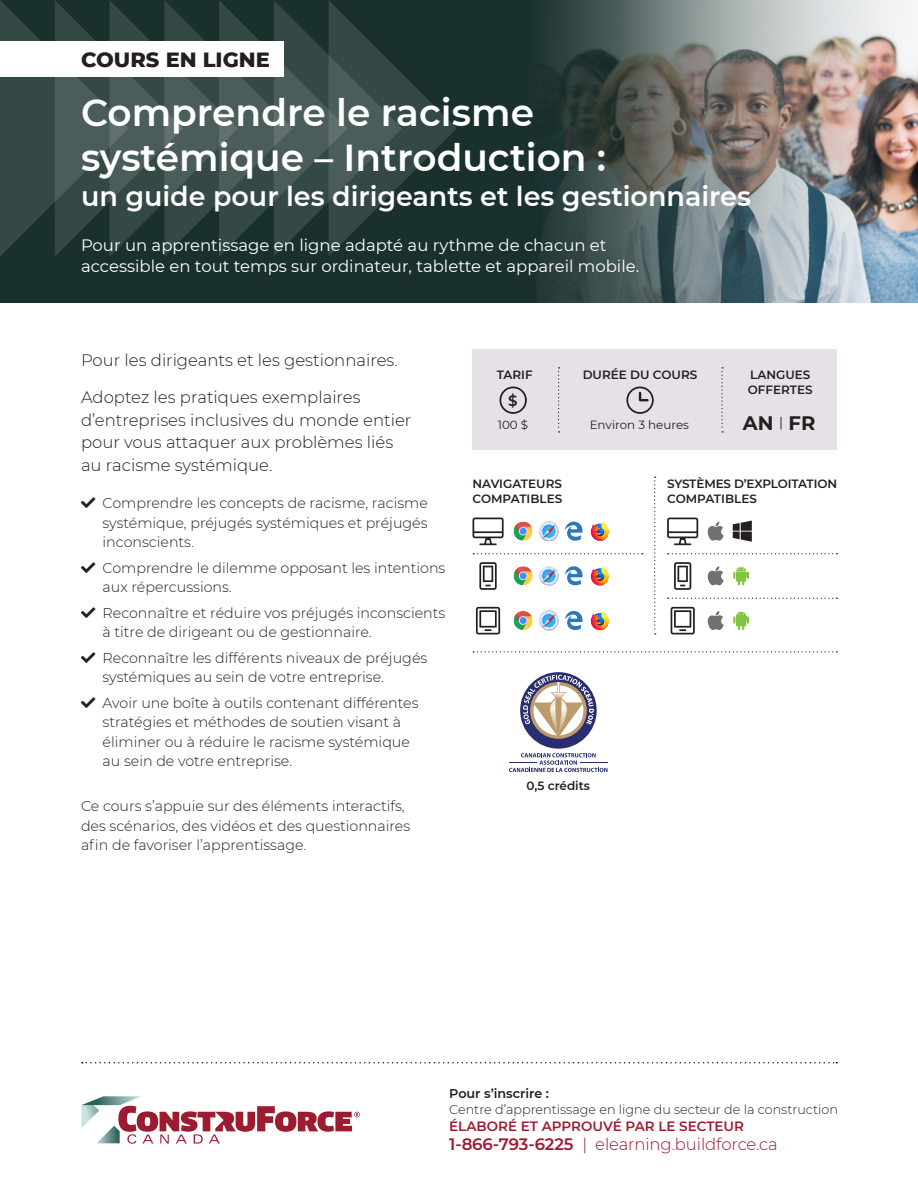
<style>
.page{position:relative;width:918px;height:1188px;background:#fff}
.page>*{position:absolute;margin:0;border:0;box-sizing:border-box;transform-origin:0 0}
.t1{font:600 37.5px/45px "Montserrat";color:#fff}
.t2{font:600 27px "Montserrat";color:#fff}
.t3{font:800 21px "Montserrat";color:#231f20}
.t4{font:700 19.5px "Montserrat";color:#231f20}
.Intro_text{font:300 16.5px/22.5px "Montserrat";color:#231f20}
.t5{font:16.5px/21px "Montserrat";color:#fff}
.t6{font:300 16.5px "Montserrat";letter-spacing:-.005em;color:#9d1b30}
.t7{font:600 15px "Montserrat";color:#231f20}
.t8{font:300 14.25px/19.5px "Montserrat";color:#231f20}
.t9{font:600 13.5px "Montserrat";color:#9d1b30}
.t10{font:300 12.75px "Montserrat";color:#231f20}
.t11{font:600 12.75px "Montserrat";color:#231f20}
.t12{font:600 12px/15px "Montserrat";color:#231f20}
.t13{font:11.85px "Montserrat";color:#231f20}
.s1{font-weight:600}
</style>
<div class="page">
<svg style="left:82px;top:1062px;width:755px;height:2px"></svg>
<div style="left:0;top:0;width:918px;height:303px;background:#19302d"></div>
<img style="left:542px;top:0;width:376px;height:303px">
<svg style="left:0;top:0;width:457px;height:256px"></svg>
<svg style="left:81px;top:1096px;width:279px;height:48px"></svg>
<div style="left:0;top:42px;width:284px;height:35px;background:#fff"></div>
<div style="left:472px;top:350px;width:365px;height:100px;background:#e5e1e6"></div>
<svg style="left:558px;top:367px;width:2px;height:66px"></svg>
<svg style="left:721px;top:367px;width:2px;height:66px"></svg>
<svg style="left:626px;top:387px;width:28px;height:27px"></svg>
<svg style="left:499px;top:387px;width:28px;height:27px"></svg>
<svg style="left:473px;top:518px;width:31px;height:27px"></svg>
<svg style="left:476px;top:607px;width:24px;height:27px"></svg>
<svg style="left:479px;top:562px;width:18px;height:28px"></svg>
<svg style="left:667px;top:518px;width:31px;height:27px"></svg>
<svg style="left:671px;top:607px;width:24px;height:27px"></svg>
<svg style="left:674px;top:562px;width:17px;height:28px"></svg>
<svg style="left:708px;top:522px;width:16px;height:19px"></svg>
<svg style="left:708px;top:566px;width:16px;height:19px"></svg>
<svg style="left:708px;top:611px;width:16px;height:19px"></svg>
<svg style="left:473px;top:553px;width:170px;height:1px"></svg>
<svg style="left:668px;top:553px;width:169px;height:1px"></svg>
<svg style="left:668px;top:598px;width:169px;height:1px"></svg>
<svg style="left:654px;top:477px;width:2px;height:157px"></svg>
<svg style="left:514px;top:522px;width:19px;height:19px"></svg>
<img style="left:544px;top:521px;width:15px;height:20px">
<svg style="left:539px;top:522px;width:19px;height:19px"></svg>
<svg style="left:540px;top:522px;width:18px;height:18px"></svg>
<svg style="left:540px;top:523px;width:17px;height:17px"></svg>
<svg style="left:591px;top:522px;width:18px;height:19px"></svg>
<svg style="left:591px;top:567px;width:18px;height:19px"></svg>
<svg style="left:591px;top:611px;width:18px;height:20px"></svg>
<img style="left:544px;top:571px;width:15px;height:15px">
<svg style="left:539px;top:566px;width:19px;height:19px"></svg>
<svg style="left:540px;top:567px;width:18px;height:18px"></svg>
<svg style="left:540px;top:568px;width:17px;height:16px"></svg>
<img style="left:544px;top:611px;width:15px;height:19px">
<svg style="left:539px;top:611px;width:19px;height:19px"></svg>
<div style="left:540px;top:612px;width:18px;height:17px;background:#b9d5f2;border-radius:9px"></div>
<svg style="left:540px;top:612px;width:17px;height:17px"></svg>
<svg style="left:514px;top:566px;width:19px;height:19px"></svg>
<svg style="left:514px;top:611px;width:19px;height:19px"></svg>
<svg style="left:565px;top:522px;width:17px;height:19px"></svg>
<svg style="left:565px;top:566px;width:17px;height:19px"></svg>
<svg style="left:565px;top:611px;width:17px;height:19px"></svg>
<svg style="left:733px;top:611px;width:16px;height:19px"></svg>
<svg style="left:733px;top:566px;width:16px;height:19px"></svg>
<svg style="left:733px;top:521px;width:19px;height:21px"></svg>
<div style="left:520px;top:672px;width:77px;height:77px;background:#292e70;border-radius:50%"></div>
<svg style="left:523px;top:675px;width:71px;height:64px"></svg>
<svg style="left:509px;top:753px;width:99px;height:19px"></svg>
<svg style="left:473px;top:651px;width:364px;height:1px"></svg>
<p class="t3" style="left:81px;top:44px;width:190px">COURS EN LIGNE</p>
<p class="t1" style="left:81px;top:89px;width:527px">Comprendre le racisme systémique – Introduction :</p>
<p class="t2" style="left:81px;top:178px;width:671px">un guide pour les dirigeants et les gestionnaires</p>
<p class="t5" style="left:81px;top:234px;width:560px">Pour un apprentissage en ligne adapté au rythme de chacun et accessible en tout temps sur ordinateur, tablette et appareil mobile.</p>
<p class="Intro_text" style="left:81px;top:348px;width:318px">Pour les dirigeants et les gestionnaires.</p>
<p class="Intro_text" style="left:81px;top:386px;width:332px">Adoptez les pratiques exemplaires d’entreprises inclusives du monde entier pour vous attaquer aux problèmes liés au racisme systémique.</p>
<p class="t8" style="left:103px;top:493px;width:327px;text-align:justify">Comprendre les concepts de racisme, racisme systémique, préjugés systémiques et préjugés inconscients.</p>
<p class="t8" style="left:103px;top:558px;width:344px">Comprendre le dilemme opposant les intentions aux répercussions.</p>
<p class="t8" style="left:103px;top:603px;width:344px">Reconnaître et réduire vos préjugés inconscients à titre de dirigeant ou de gestionnaire.</p>
<p class="t8" style="left:103px;top:648px;width:326px">Reconnaître les différents niveaux de préjugés systémiques au sein de votre entreprise.</p>
<p class="t8" style="left:103px;top:693px;width:318px">Avoir une boîte à outils contenant différentes stratégies et méthodes de soutien visant à éliminer ou à réduire le racisme systémique au sein de votre entreprise.</p>
<p class="t8" style="left:81px;top:796px;width:331px">Ce cours s’appuie sur des éléments interactifs, des scénarios, des vidéos et des questionnaires afin de favoriser l’apprentissage.</p>
<p class="t12" style="left:497px;top:367px;width:38px">TARIF</p>
<p class="t7" style="left:508px;top:390px;width:11px">$</p>
<p class="t13" style="left:498px;top:417px;width:32px">100 $</p>
<p class="t12" style="left:583px;top:367px;width:116px">DURÉE DU COURS</p>
<p class="t12" style="left:748px;top:367px;width:66px">LANGUES<br>OFFERTES</p>
<p class="t13" style="left:590px;top:417px;width:101px">Environ 3 heures</p>
<p class="t4" style="left:743px;top:409px;width:74px">AN <sup>|</sup> FR</p>
<p class="t12" style="left:472px;top:476px;width:91px">NAVIGATEURS<br>COMPATIBLES</p>
<p class="t12" style="left:667px;top:476px;width:171px">SYSTÈMES D’EXPLOITATION<br>COMPATIBLES</p>
<p class="t12" style="left:527px;top:777px;width:65px">0,5 crédits</p>
<p class="t11" style="left:449px;top:1084px;width:101px">Pour s’inscrire :</p>
<p class="t10" style="left:449px;top:1100px;width:390px">Centre d’apprentissage en ligne du secteur de la construction</p>
<p class="t9" style="left:449px;top:1116px;width:296px">ÉLABORÉ ET APPROUVÉ PAR LE SECTEUR</p>
<p class="t6" style="left:449px;top:1133px;width:330px"><span class="s1">1-866-793-6225</span> | elearning.buildforce.ca</p>
</div>
